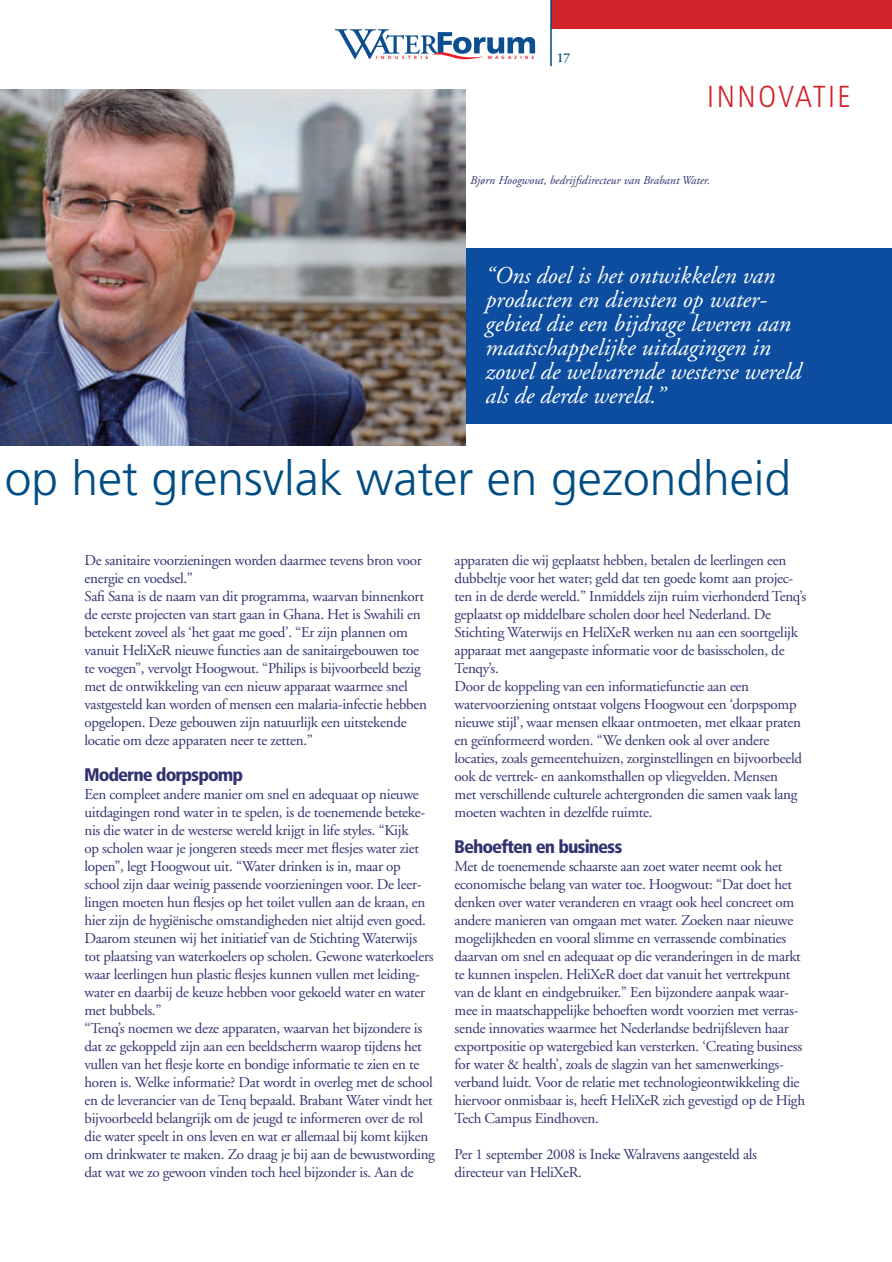
<style>
.page{position:relative;width:892px;height:1262px;background:#fff}
.page>*{position:absolute;margin:0;border:0;box-sizing:border-box;transform-origin:0 0}
.t1{font:300 48px "Frutiger";color:#004d84}
.t2{font:300 30px "Frutiger Condensed BQ";letter-spacing:.105em;color:#d1232a}
.t3{font:italic 24px/24px "Adobe Garamond";color:#fff}
.t4{font:900 18px "Frutiger Condensed BQ";letter-spacing:-.02em;color:#313371}
.t5{font:15px/18px "Adobe Garamond";letter-spacing:-.02em;color:#313371}
.t6{font:600 13.5px "Adobe Garamond";color:#004d84}
.t7{font:italic 12px "Adobe Garamond";color:#313371}
.t8{font:700 4.65px "Frutiger BQ";letter-spacing:.83em;color:#ee1d23}
.t9{font:700 4.65px "Frutiger BQ";letter-spacing:.7em;color:#ee1d23}
</style>
<div class="page">
<div style="left:551px;top:0;width:341px;height:29px;background:#d1232a"></div>
<hr style="left:550px;top:0;width:1px;height:66px;background:#004d84">
<svg style="left:335px;top:29px;width:200px;height:31px"></svg>
<div style="left:452px;top:248px;width:440px;height:175px;background:#0d4da0"></div>
<img style="left:0;top:89px;width:465px;height:357px">
<p class="t8" style="left:376px;top:54px;width:54px">INDUSTRIE</p>
<p class="t9" style="left:487px;top:54px;width:48px">MAGAZINE</p>
<p class="t6" style="left:556px;top:50px;width:15px">17</p>
<h2 class="t2" style="left:707px;top:79px;width:144px">INNOVATIE</h2>
<p class="t7" style="left:470px;top:174px;width:241px">Bjørn Hoogwout, bedrijfsdirecteur van Brabant Water.</p>
<h3 class="t3" style="left:485px;top:264px;width:317px">“Ons doel is het ontwikkelen van producten en diensten op water&shy;gebied die een bijdrage leveren aan maatschappelijke uitdagingen in zowel de welvarende westerse wereld als de derde wereld.”</h3>
<h1 class="t1" style="left:5px;top:451px;width:787px">op het grensvlak water en gezondheid</h1>
<p class="t5" style="left:84px;top:551px;width:344px">De sanitaire voorzieningen worden daarmee tevens bron voor energie en voedsel.”<br>Safi Sana is de naam van dit programma, waarvan binnenkort de eerste projecten van start gaan in Ghana. Het is Swahili en betekent zoveel als ‘het gaat me goed’. “Er zijn plannen om vanuit HeliXeR nieuwe functies aan de sanitairgebouwen toe te voegen”, vervolgt Hoogwout. “Philips is bijvoorbeeld bezig met de ontwikkeling van een nieuw apparaat waarmee snel vastgesteld kan worden of mensen een malaria-infectie hebben opgelopen. Deze gebouwen zijn natuurlijk een uitstekende locatie om deze apparaten neer te zetten.”</p>
<p class="t4" style="left:84px;top:763px;width:160px">Moderne dorpspomp</p>
<p class="t5" style="left:84px;top:785px;width:352px">Een compleet andere manier om snel en adequaat op nieuwe uitdagingen rond water in te spelen, is de toenemende beteke&shy;nis die water in de westerse wereld krijgt in life styles. “Kijk<br>op scholen waar je jongeren steeds meer met flesjes water ziet lopen”, legt Hoogwout uit. “Water drinken is in, maar op school zijn daar weinig passende voorzieningen voor. De leer&shy;lingen moeten hun flesjes op het toilet vullen aan de kraan, en hier zijn de hygiënische omstandigheden niet altijd even goed.<br>Daarom steunen wij het initiatief van de Stichting Waterwijs tot plaatsing van waterkoelers op scholen. Gewone waterkoelers waar leerlingen hun plastic flesjes kunnen vullen met leiding&shy;water en daarbij de keuze hebben voor gekoeld water en water met bubbels.”<br>“Tenq’s noemen we deze apparaten, waarvan het bijzondere is dat ze gekoppeld zijn aan een beeldscherm waarop tijdens het vullen van het flesje korte en bondige informatie te zien en te horen is. Welke informatie? Dat wordt in overleg met de school en de leverancier van de Tenq bepaald. Brabant Water vindt het bijvoorbeeld belangrijk om de jeugd te informeren over de rol die water speelt in ons leven en wat er allemaal bij komt kijken om drinkwater te maken. Zo draag je bij aan de bewustwording dat wat we zo gewoon vinden toch heel bijzonder is. Aan de</p>
<p class="t5" style="left:454px;top:551px;width:353px">apparaten die wij geplaatst hebben, betalen de leerlingen een dubbeltje voor het water; geld dat ten goede komt aan projec&shy;ten in de derde wereld.” Inmiddels zijn ruim vierhonderd Tenq’s geplaatst op middelbare scholen door heel Nederland. De Stichting Waterwijs en HeliXeR werken nu aan een soortgelijk apparaat met aangepaste informatie voor de basisscholen, de Tenqy’s.<br>Door de koppeling van een informatiefunctie aan een watervoorziening ontstaat volgens Hoogwout een ‘dorpspomp nieuwe stijl’, waar mensen elkaar ontmoeten, met elkaar praten en geïnformeerd worden. “We denken ook al over andere locaties, zoals gemeentehuizen, zorginstellingen en bijvoorbeeld ook de vertrek- en aankomsthallen op vliegvelden. Mensen<br>met verschillende culturele achtergronden die samen vaak lang moeten wachten in dezelfde ruimte.</p>
<p class="t4" style="left:454px;top:835px;width:169px">Behoeften en business</p>
<p class="t5" style="left:454px;top:857px;width:352px">Met de toenemende schaarste aan zoet water neemt ook het economische belang van water toe. Hoogwout: “Dat doet het denken over water veranderen en vraagt ook heel concreet om andere manieren van omgaan met water. Zoeken naar nieuwe mogelijkheden en vooral slimme en verrassende combinaties daarvan om snel en adequaat op die veranderingen in de markt te kunnen inspelen. HeliXeR doet dat vanuit het vertrekpunt van de klant en eindgebruiker.” Een bijzondere aanpak waar&shy;mee in maatschappelijke behoeften wordt voorzien met verras&shy;sende innovaties waarmee het Nederlandse bedrijfsleven haar exportpositie op watergebied kan versterken. ‘Creating business for water &amp; health’, zoals de slagzin van het samenwerkings&shy;verband luidt. Voor de relatie met technologieontwikkeling die hiervoor onmisbaar is, heeft HeliXeR zich gevestigd op de High Tech Campus Eindhoven.</p>
<p class="t5" style="left:454px;top:1145px;width:304px">Per 1 september 2008 is Ineke Walravens aangesteld als directeur van HeliXeR.</p>
</div>
